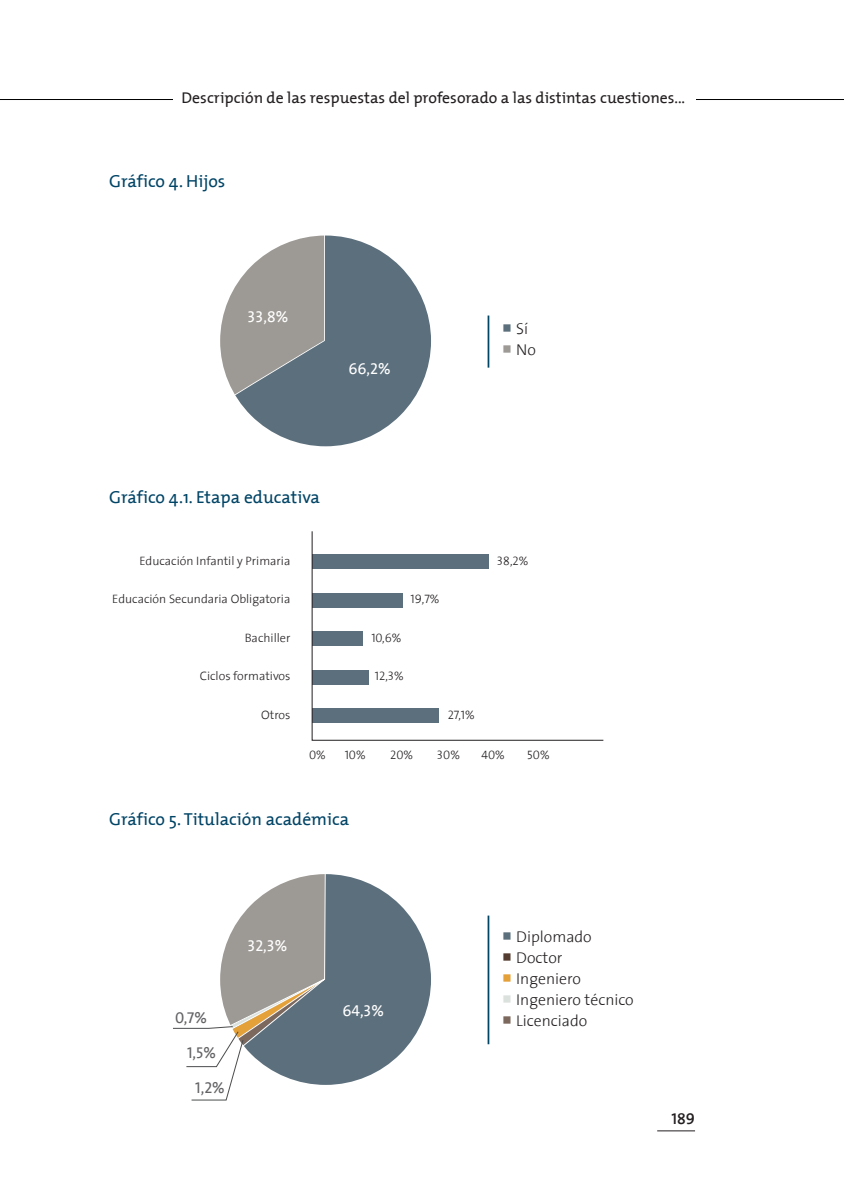
<style>
.page{position:relative;width:844px;height:1191px;background:#fff}
.page>*{position:absolute;margin:0;border:0;box-sizing:border-box;transform-origin:0 0}
.t1{font:17.5px "The Mix";color:#046}
.t2{font:15.75px "The Mix";color:#231f20}
.t3{font:300 15.75px "The Sans";color:#231f20}
.t4{font:15.75px "The Sans Caps";color:#fff}
.t5{font:15.75px "The Sans Caps";color:#636366}
.t6{font:15.75px "The Mix Semi Bold Caps";color:#231f20}
.t7{font:300 12.25px "The Sans";color:#231f20}
.t8{font:12.25px "The Sans Light Caps";color:#231f20}
.s1{color:#5c6f7c}
.s2{color:#9d9994}
.s3{color:#543d30}
.s4{color:#e4a039}
.s5{color:#dbe2de}
.s6{color:#7c685d}
</style>
<div class="page">
<hr style="left:0;top:99px;width:843px;height:1px;background:#000">
<div style="left:173px;top:87px;width:521px;height:24px;background:#fff"></div>
<hr style="left:657px;top:1130px;width:37px;height:1px;background:#231f20">
<svg style="left:311px;top:531px;width:293px;height:210px"></svg>
<svg style="left:326px;top:874px;width:105px;height:211px;fill:#5c6f7c"></svg>
<hr style="left:487px;top:915px;width:2px;height:129px;background:#046">
<svg style="left:220px;top:235px;width:211px;height:212px;fill:#5c6f7c"></svg>
<hr style="left:487px;top:315px;width:2px;height:53px;background:#046">
<svg style="left:173px;top:874px;width:153px;height:227px"></svg>
<p class="t2" style="left:181px;top:91px;width:505px">Descripción de las respuestas del profesorado a las distintas cuestiones...</p>
<p class="t1" style="left:109px;top:174px;width:118px">Gráfico 4. Hijos</p>
<p class="t4" style="left:247px;top:310px;width:42px">33,8%</p>
<p class="t4" style="left:348px;top:362px;width:44px">66,2%</p>
<p class="t3" style="left:501px;top:322px;width:28px"><span class="s1">▪</span>Sí</p>
<p class="t3" style="left:501px;top:343px;width:36px"><span class="s2">▪</span>No</p>
<p class="t1" style="left:109px;top:490px;width:212px">Gráfico 4.1. Etapa educativa</p>
<p class="t7" style="left:139px;top:556px;width:152px">Educación Infantil y Primaria</p>
<p class="t7" style="left:112px;top:594px;width:179px">Educación Secundaria Obligatoria</p>
<p class="t8" style="left:410px;top:594px;width:31px">19,7%</p>
<p class="t7" style="left:245px;top:633px;width:47px">Bachiller</p>
<p class="t8" style="left:371px;top:633px;width:32px">10,6%</p>
<p class="t7" style="left:200px;top:671px;width:92px">Ciclos formativos</p>
<p class="t8" style="left:375px;top:671px;width:30px">12,3%</p>
<p class="t7" style="left:261px;top:709px;width:31px">Otros</p>
<p class="t8" style="left:447px;top:709px;width:29px">27,1%</p>
<p class="t8" style="left:497px;top:556px;width:33px">38,2%</p>
<p class="t8" style="left:309px;top:749px;width:18px">0%</p>
<p class="t8" style="left:344px;top:749px;width:23px">10%</p>
<p class="t8" style="left:390px;top:749px;width:24px">20%</p>
<p class="t8" style="left:437px;top:749px;width:25px">30%</p>
<p class="t8" style="left:481px;top:749px;width:25px">40%</p>
<p class="t8" style="left:527px;top:749px;width:24px">50%</p>
<p class="t1" style="left:109px;top:812px;width:241px">Gráfico 5. Titulación académica</p>
<p class="t5" style="left:175px;top:1011px;width:33px">0,7%</p>
<p class="t5" style="left:187px;top:1046px;width:30px">1,5%</p>
<p class="t5" style="left:195px;top:1081px;width:31px">1,2%</p>
<p class="t4" style="left:247px;top:939px;width:41px">32,3%</p>
<p class="t4" style="left:342px;top:1004px;width:43px">64,3%</p>
<p class="t3" style="left:501px;top:930px;width:92px"><span class="s1">▪</span> Diplomado</p>
<p class="t3" style="left:501px;top:951px;width:62px"><span class="s3">▪</span> Doctor</p>
<p class="t3" style="left:501px;top:972px;width:81px"><span class="s4">▪</span> Ingeniero</p>
<p class="t3" style="left:501px;top:993px;width:134px"><span class="s5">▪</span> Ingeniero técnico</p>
<p class="t3" style="left:501px;top:1014px;width:87px"><span class="s6">▪</span> Licenciado</p>
<p class="t6" style="left:671px;top:1112px;width:25px">189</p>
</div>
